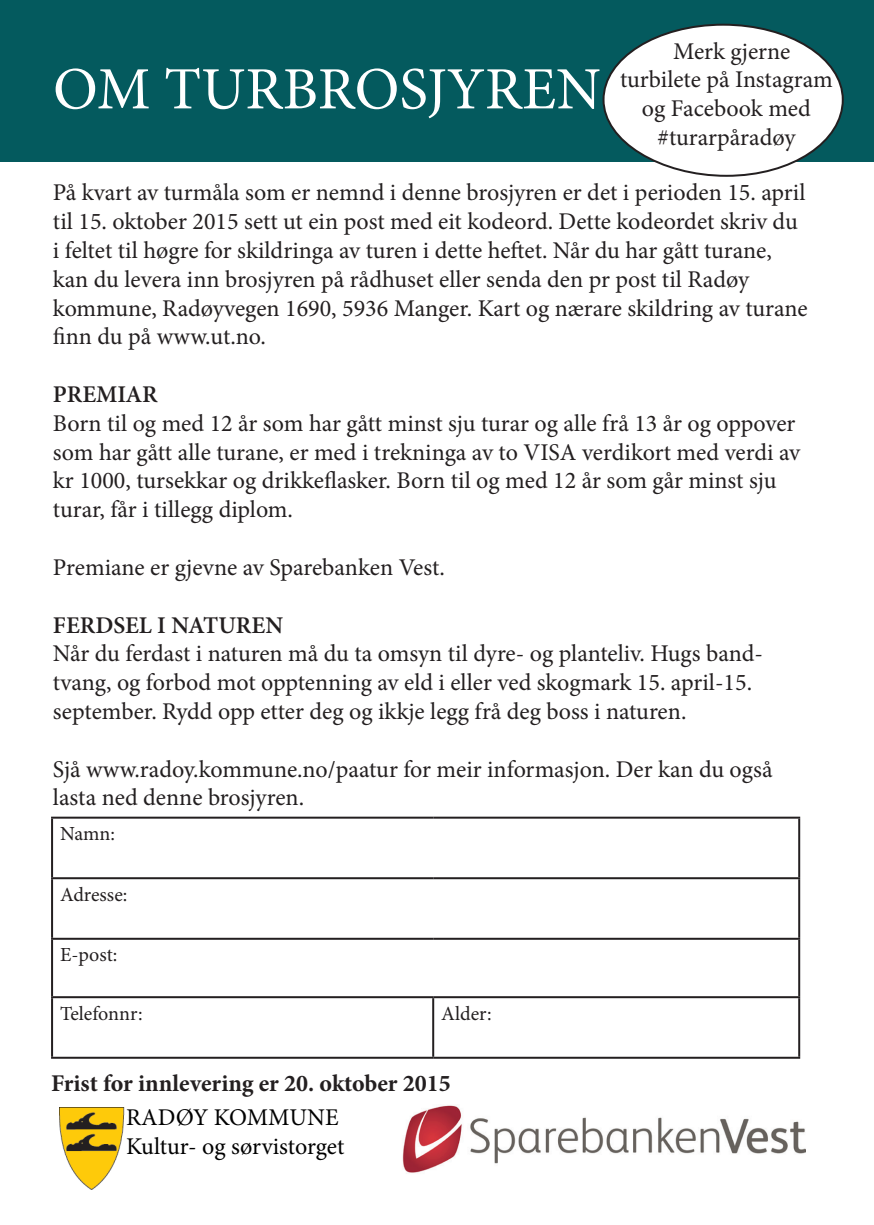
<style>
.page{position:relative;width:874px;height:1225px;background:#fff}
.page>*{position:absolute;margin:0;border:0;box-sizing:border-box;transform-origin:0 0}
.t1{font:60px "Minion Pro";color:#fff}
.t2{font:24px/28.8px "Minion Pro";color:#231f20}
.t3{font:700 24px "Minion Pro";color:#231f20}
.t4{font:24px/28.8px "Minion Pro";color:#000}
.t5{font:600 24px "Minion Pro";color:#231f20}
.t6{font:20px "Minion Pro";color:#231f20}
</style>
<div class="page">
<div style="left:0;top:0;width:873px;height:161px;background:#045a5e"></div>
<hr style="left:51px;top:816px;width:382px;height:2px;background:#231f20">
<hr style="left:51px;top:818px;width:2px;height:59px;background:#231f20">
<hr style="left:433px;top:816px;width:366px;height:2px;background:#231f20">
<hr style="left:797px;top:818px;width:2px;height:59px;background:#231f20">
<hr style="left:51px;top:877px;width:382px;height:2px;background:#231f20">
<hr style="left:51px;top:879px;width:2px;height:58px;background:#231f20">
<hr style="left:433px;top:877px;width:366px;height:2px;background:#231f20">
<hr style="left:797px;top:879px;width:2px;height:58px;background:#231f20">
<hr style="left:51px;top:937px;width:382px;height:2px;background:#231f20">
<hr style="left:51px;top:939px;width:2px;height:57px;background:#231f20">
<hr style="left:433px;top:937px;width:366px;height:2px;background:#231f20">
<hr style="left:797px;top:939px;width:2px;height:57px;background:#231f20">
<hr style="left:51px;top:996px;width:382px;height:2px;background:#231f20">
<hr style="left:51px;top:998px;width:2px;height:58px;background:#231f20">
<hr style="left:433px;top:996px;width:366px;height:2px;background:#231f20">
<hr style="left:432px;top:998px;width:2px;height:58px;background:#231f20">
<hr style="left:797px;top:998px;width:2px;height:58px;background:#231f20">
<hr style="left:51px;top:1056px;width:382px;height:2px;background:#231f20">
<hr style="left:433px;top:1056px;width:366px;height:2px;background:#231f20">
<img style="left:59px;top:1108px;width:66px;height:81px">
<div style="left:603px;top:25px;width:239px;height:151px;background:#fff;border-radius:50%"></div>
<img style="left:402px;top:1105px;width:403px;height:69px">
<h1 class="t1" style="left:53px;top:49px;width:549px">OM TURBROSJYREN</h1>
<p class="t2" style="left:619px;top:37px;width:214px;text-align:center">Merk gjerne<br>turbilete på Instagram og Facebook med #turarpåradøy</p>
<p class="t2" style="left:53px;top:178px;width:755px">På kvart av turmåla som er nemnd i denne brosjyren er det i perioden 15. april til 15. oktober 2015 sett ut ein post med eit kodeord. Dette kodeordet skriv du i feltet til høgre for skildringa av turen i dette heftet. Når du har gått turane, kan du levera inn brosjyren på rådhuset eller senda den pr post til Radøy kommune, Radøyvegen 1690, 5936 Manger. Kart og nærare skildring av turane finn du på www.ut.no.</p>
<p class="t5" style="left:53px;top:378px;width:106px">PREMIAR</p>
<p class="t2" style="left:53px;top:409px;width:748px">Born til og med 12 år som har gått minst sju turar og alle frå 13 år og oppover som har gått alle turane, er med i trekninga av to VISA verdikort med verdi av kr 1000, tursekkar og drikkeflasker. Born til og med 12 år som går minst sju turar, får i tillegg diplom.</p>
<p class="t2" style="left:53px;top:553px;width:393px">Premiane er gjevne av Sparebanken Vest.</p>
<p class="t5" style="left:53px;top:608px;width:231px">FERDSEL I NATUREN</p>
<p class="t2" style="left:53px;top:639px;width:711px">Når du ferdast i naturen må du ta omsyn til dyre- og planteliv. Hugs band&shy;tvang, og forbod mot opptenning av eld i eller ved skogmark 15. april-15. september. Rydd opp etter deg og ikkje legg frå deg boss i naturen.</p>
<p class="t2" style="left:53px;top:754px;width:720px">Sjå www.radoy.kommune.no/paatur for meir informasjon. Der kan du også lasta ned denne brosjyren.</p>
<p class="t6" style="left:60px;top:820px;width:56px">Namn:</p>
<p class="t6" style="left:60px;top:881px;width:69px">Adresse:</p>
<p class="t6" style="left:60px;top:941px;width:59px">E-post:</p>
<p class="t6" style="left:60px;top:1000px;width:84px">Telefonnr:</p>
<p class="t6" style="left:441px;top:1000px;width:52px">Alder:</p>
<p class="t3" style="left:51px;top:1066px;width:401px">Frist for innlevering er 20. oktober 2015</p>
<p class="t4" style="left:126px;top:1102px;width:220px">RADØY KOMMUNE<br>Kultur- og sørvistorget</p>
</div>
